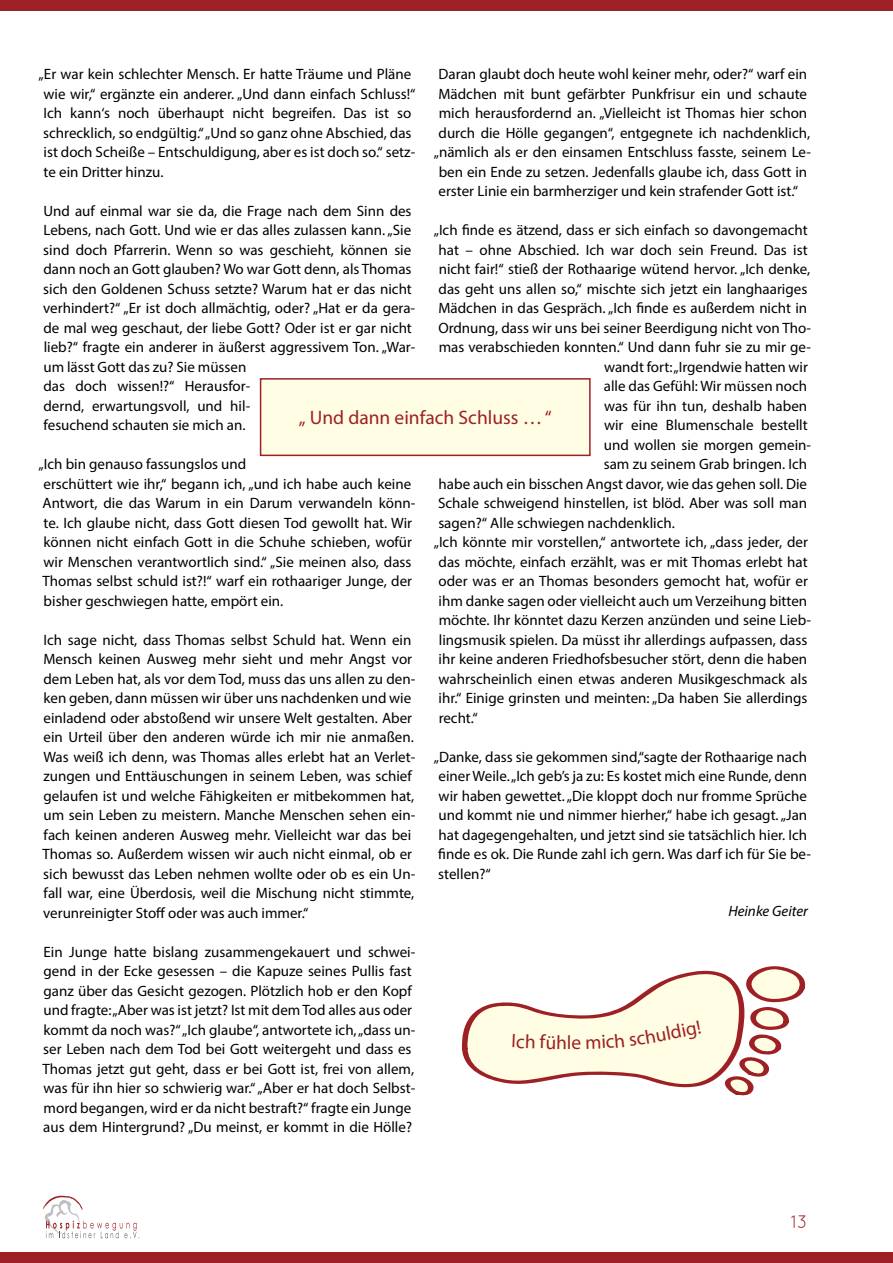
<style>
.page{position:relative;width:893px;height:1263px;background:#fff}
.page>*{position:absolute;margin:0;border:0;box-sizing:border-box;transform-origin:0 0}
.t1{font:19.5px "Myriad Pro";color:#9d2124}
.t2{font:18px "Quicksand";color:#9d2124}
.t3{font:15px/19.5px "Myriad Pro";color:#000}
.t4{font:italic 15px "Myriad Pro";color:#000}
</style>
<div class="page">
<svg style="left:43px;top:1196px;width:97px;height:42px"></svg>
<div style="left:0;top:1252px;width:893px;height:11px;background:#9d2124"></div>
<div style="left:0;top:0;width:893px;height:11px;background:#9d2124"></div>
<div style="left:261px;top:379px;width:329px;height:76px;background:#fffde3"></div>
<div style="left:260px;top:378px;width:331px;height:78px;border:2px solid #9d2124"></div>
<svg style="left:462px;top:966px;width:344px;height:130px"></svg>
<p class="t3" style="left:434px;top:64px;width:379px;text-align:center">Daran glaubt doch heute wohl keiner mehr, oder?“ warf ein Mädchen mit bunt gefärbter Punkfrisur ein und schaute mich herausfordernd an. „Vielleicht ist Thomas hier schon durch die Hölle gegangen“, entgegnete ich nachdenklich, „nämlich als er den einsamen Entschluss fasste, seinem Le&shy;ben ein Ende zu setzen. Jedenfalls glaube ich, dass Gott in erster Linie ein barmherziger und kein strafender Gott ist.“</p>
<p class="t3" style="left:434px;top:220px;width:376px">„Ich finde es ätzend, dass er sich einfach so davongemacht</p>
<p class="t3" style="left:439px;top:240px;width:371px">hat – ohne Abschied. Ich war doch sein Freund. Das ist</p>
<p class="t3" style="left:439px;top:259px;width:373px">nicht fair!“ stieß der Rothaarige wütend hervor. „Ich denke,</p>
<p class="t3" style="left:439px;top:279px;width:370px">das geht uns allen so,“ mischte sich jetzt ein langhaariges</p>
<p class="t3" style="left:438px;top:298px;width:370px">Mädchen in das Gespräch. „Ich finde es außerdem nicht in</p>
<p class="t3" style="left:438px;top:318px;width:374px">Ordnung, dass wir uns bei seiner Beerdigung nicht von Tho-</p>
<p class="t3" style="left:439px;top:337px;width:374px">mas verabschieden konnten.“ Und dann fuhr sie zu mir ge-</p>
<p class="t3" style="left:604px;top:357px;width:205px">wandt fort: „Irgendwie hatten wir</p>
<p class="t3" style="left:604px;top:376px;width:205px">alle das Gefühl: Wir müssen noch</p>
<p class="t3" style="left:604px;top:396px;width:205px">was für ihn tun, deshalb haben</p>
<p class="t3" style="left:604px;top:415px;width:205px">wir eine Blumenschale bestellt</p>
<p class="t3" style="left:604px;top:435px;width:209px">und wollen sie morgen gemein-</p>
<p class="t3" style="left:604px;top:454px;width:205px">sam zu seinem Grab bringen. Ich</p>
<p class="t3" style="left:439px;top:474px;width:370px">habe auch ein bisschen Angst davor, wie das gehen soll. Die</p>
<p class="t3" style="left:438px;top:493px;width:371px">Schale schweigend hinstellen, ist blöd. Aber was soll man</p>
<p class="t3" style="left:438px;top:513px;width:238px">sagen?“ Alle schwiegen nachdenklich.</p>
<p class="t3" style="left:434px;top:532px;width:376px">„Ich könnte mir vorstellen,“ antwortete ich, „dass jeder, der</p>
<p class="t3" style="left:439px;top:552px;width:371px">das möchte, einfach erzählt, was er mit Thomas erlebt hat</p>
<p class="t3" style="left:439px;top:571px;width:371px">oder was er an Thomas besonders gemocht hat, wofür er</p>
<p class="t3" style="left:439px;top:591px;width:370px">ihm danke sagen oder vielleicht auch um Verzeihung bitten</p>
<p class="t3" style="left:439px;top:610px;width:374px">möchte. Ihr könntet dazu Kerzen anzünden und seine Lieb-</p>
<p class="t3" style="left:439px;top:630px;width:370px">lingsmusik spielen. Da müsst ihr allerdings aufpassen, dass</p>
<p class="t3" style="left:439px;top:649px;width:370px">ihr keine anderen Friedhofsbesucher stört, denn die haben</p>
<p class="t3" style="left:439px;top:669px;width:370px">wahrscheinlich einen etwas anderen Musikgeschmack als</p>
<p class="t3" style="left:439px;top:688px;width:370px">ihr.“ Einige grinsten und meinten: „Da haben Sie allerdings</p>
<p class="t3" style="left:439px;top:708px;width:41px">recht.“</p>
<p class="t3" style="left:438px;top:747px;width:374px;text-indent:-5px">„Danke, dass sie gekommen sind,“sagte der Rothaarige nach einer Weile. „Ich geb’s ja zu: Es kostet mich eine Runde, denn wir haben gewettet. „Die kloppt doch nur fromme Sprüche und kommt nie und nimmer hierher,“ habe ich gesagt. „Jan hat dagegengehalten, und jetzt sind sie tatsächlich hier. Ich finde es ok. Die Runde zahl ich gern. Was darf ich für Sie be&shy;stellen?“</p>
<p class="t4" style="left:728px;top:902px;width:81px">Heinke Geiter</p>
<p class="t3" style="left:43px;top:64px;width:374px;text-indent:-5px">„Er war kein schlechter Mensch. Er hatte Träume und Pläne wie wir,“ ergänzte ein anderer. „Und dann einfach Schluss!“ Ich kann‘s noch überhaupt nicht begreifen. Das ist so schrecklich, so endgültig.“ „Und so ganz ohne Abschied, das ist doch Scheiße – Entschuldigung, aber es ist doch so.“ setz&shy;te ein Dritter hinzu.</p>
<p class="t3" style="left:43px;top:201px;width:374px">Und auf einmal war sie da, die Frage nach dem Sinn des Lebens, nach Gott. Und wie er das alles zulassen kann. „Sie sind doch Pfarrerin. Wenn so was geschieht, können sie dann noch an Gott glauben? Wo war Gott denn, als Thomas sich den Goldenen Schuss setzte? Warum hat er das nicht verhindert?“ „Er ist doch allmächtig, oder? „Hat er da gera&shy;de mal weg geschaut, der liebe Gott? Oder ist er gar nicht lieb?“ fragte ein anderer in äußerst aggressivem Ton. „War&shy;um lässt Gott das zu? Sie müssen<br>das doch wissen!?“ Herausfor-<br>dernd, erwartungsvoll, und hil-<br>fesuchend schauten sie mich an.</p>
<p class="t3" style="left:39px;top:454px;width:378px">„Ich bin genauso fassungslos und<br>erschüttert wie ihr,“ begann ich, „und ich habe auch keine Antwort, die das Warum in ein Darum verwandeln könn&shy;te. Ich glaube nicht, dass Gott diesen Tod gewollt hat. Wir können nicht einfach Gott in die Schuhe schieben, wofür wir Menschen verantwortlich sind.“ „Sie meinen also, dass Thomas selbst schuld ist?!“ warf ein rothaariger Junge, der bisher geschwiegen hatte, empört ein.</p>
<p class="t3" style="left:43px;top:630px;width:374px">Ich sage nicht, dass Thomas selbst Schuld hat. Wenn ein Mensch keinen Ausweg mehr sieht und mehr Angst vor dem Leben hat, als vor dem Tod, muss das uns allen zu den&shy;ken geben, dann müssen wir über uns nachdenken und wie einladend oder abstoßend wir unsere Welt gestalten. Aber ein Urteil über den anderen würde ich mir nie anmaßen.<br>Was weiß ich denn, was Thomas alles erlebt hat an Verlet&shy;zungen und Enttäuschungen in seinem Leben, was schief gelaufen ist und welche Fähigkeiten er mitbekommen hat, um sein Leben zu meistern. Manche Menschen sehen ein&shy;fach keinen anderen Ausweg mehr. Vielleicht war das bei Thomas so. Außerdem wissen wir auch nicht einmal, ob er sich bewusst das Leben nehmen wollte oder ob es ein Un&shy;fall war, eine Überdosis, weil die Mischung nicht stimmte, verunreinigter Stoff oder was auch immer.“</p>
<p class="t3" style="left:43px;top:942px;width:374px">Ein Junge hatte bislang zusammengekauert und schwei&shy;gend in der Ecke gesessen – die Kapuze seines Pullis fast ganz über das Gesicht gezogen. Plötzlich hob er den Kopf und fragte: „Aber was ist jetzt? Ist mit dem Tod alles aus oder kommt da noch was?“ „Ich glaube“, antwortete ich, „dass un&shy;ser Leben nach dem Tod bei Gott weitergeht und dass es Thomas jetzt gut geht, dass er bei Gott ist, frei von allem, was für ihn hier so schwierig war.“ „Aber er hat doch Selbst&shy;mord begangen, wird er da nicht bestraft?“ fragte ein Junge aus dem Hintergrund? „Du meinst, er kommt in die Hölle?</p>
<h1 class="t1" style="left:299px;top:406px;width:254px">„ Und dann einfach Schluss … “</h1>
<h1 class="t1" style="left:512px;top:1029px;width:36px;rotate:2deg">Ich f</h1>
<h1 class="t1" style="left:567px;top:1030px;width:16px">le</h1>
<p class="t2" style="left:791px;top:1212px;width:19px">13</p>
</div>
